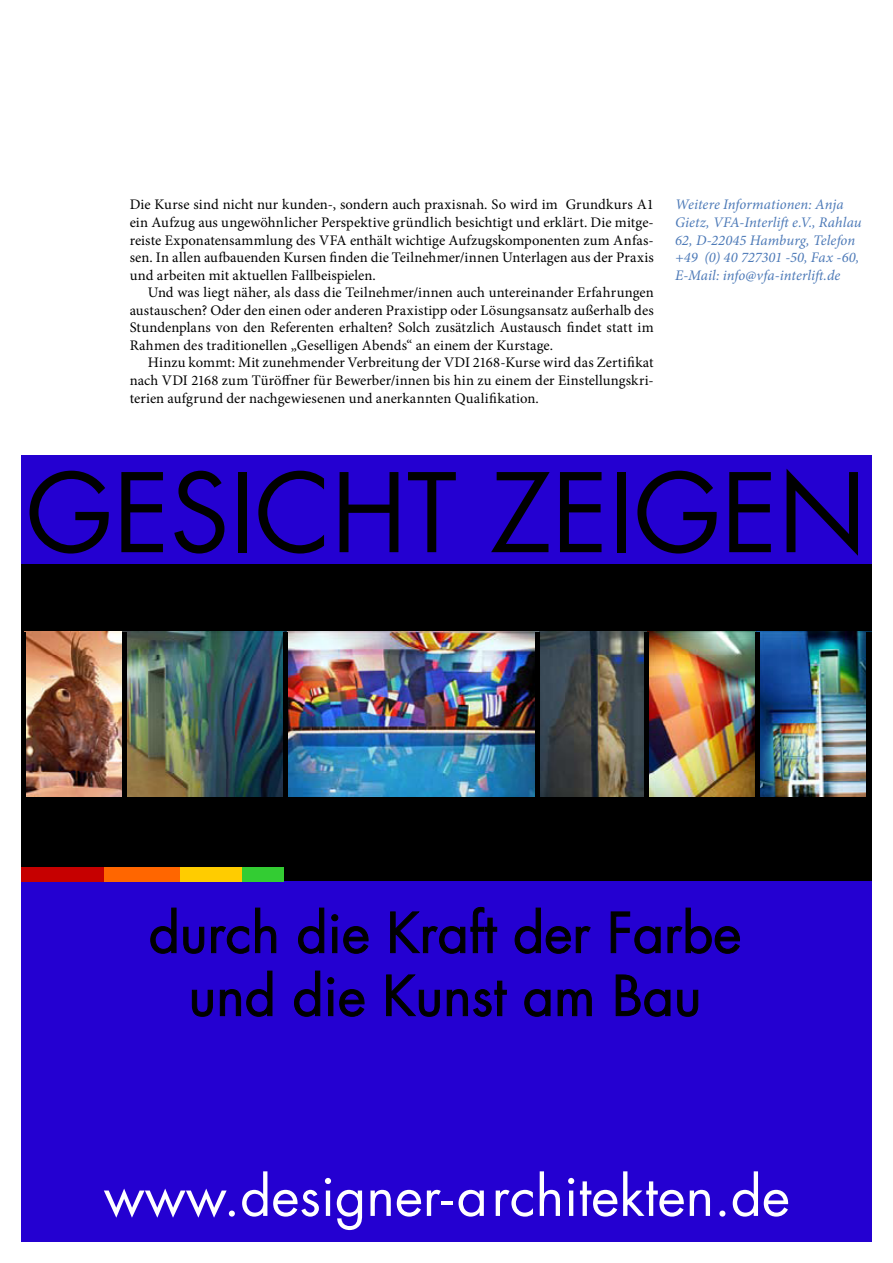
<style>
.page{position:relative;width:893px;height:1263px;background:#fff}
.page>*{position:absolute;margin:0;border:0;box-sizing:border-box;transform-origin:0 0}
.t1{font:106.2px "Futura";color:#000}
.t2{font:54px/63px "Futura";color:#000;text-align:center}
.t3{font:54px "Futura";color:#fff}
.Fliesstext{font:14.7px/17.5px "Minion Pro";letter-spacing:.005em;color:#000;text-align:justify}
.Fließtext_erste_Zeil{font:14.7px/17.5px "Minion Pro";letter-spacing:.005em;color:#000;text-align:justify}
.Zwischentext{font:italic 14.7px/17.5px "Minion Pro";letter-spacing:.005em;color:#4c79b7}
</style>
<div class="page">
<div style="left:21px;top:455px;width:851px;height:787px;background:#2400d1"></div>
<div style="left:21px;top:564px;width:851px;height:317px;background:#000"></div>
<div style="left:21px;top:867px;width:84px;height:14px;background:#c60000"></div>
<div style="left:105px;top:867px;width:76px;height:14px;background:#f60"></div>
<div style="left:181px;top:867px;width:61px;height:14px;background:#fc0"></div>
<div style="left:242px;top:867px;width:42px;height:14px;background:#3c3"></div>
<img style="left:127px;top:632px;width:628px;height:164px">
<img style="left:760px;top:632px;width:106px;height:164px">
<img style="left:26px;top:632px;width:96px;height:164px">
<svg style="left:150px;top:908px;width:26px;height:46px"></svg>
<svg style="left:183px;top:927px;width:21px;height:27px"></svg>
<svg style="left:211px;top:926px;width:38px;height:28px"></svg>
<svg style="left:255px;top:908px;width:21px;height:45px"></svg>
<svg style="left:298px;top:908px;width:26px;height:46px"></svg>
<svg style="left:331px;top:914px;width:37px;height:40px"></svg>
<svg style="left:390px;top:907px;width:107px;height:47px"></svg>
<svg style="left:515px;top:908px;width:76px;height:46px"></svg>
<svg style="left:611px;top:911px;width:49px;height:43px"></svg>
<svg style="left:667px;top:908px;width:73px;height:46px"></svg>
<svg style="left:192px;top:990px;width:21px;height:27px"></svg>
<svg style="left:220px;top:971px;width:52px;height:46px"></svg>
<svg style="left:294px;top:971px;width:26px;height:46px"></svg>
<svg style="left:327px;top:977px;width:37px;height:40px"></svg>
<svg style="left:386px;top:974px;width:54px;height:43px"></svg>
<svg style="left:447px;top:981px;width:60px;height:36px"></svg>
<svg style="left:524px;top:989px;width:26px;height:28px"></svg>
<svg style="left:558px;top:989px;width:34px;height:27px"></svg>
<svg style="left:616px;top:974px;width:54px;height:43px"></svg>
<svg style="left:677px;top:990px;width:21px;height:27px"></svg>
<div style="left:283px;top:632px;width:5px;height:164px;background:#000"></div>
<div style="left:644px;top:632px;width:5px;height:164px;background:#000"></div>
<div style="left:535px;top:632px;width:5px;height:164px;background:#000"></div>
<p class="Fließtext_erste_Zeil" style="left:130px;top:196px;width:526px">Die Kurse sind nicht nur kunden-, sondern auch praxisnah. So wird im Grundkurs A1 ein Aufzug aus ungewöhnlicher Perspektive gründlich besichtigt und erklärt. Die mitge&shy;reiste Exponatensammlung des VFA enthält wichtige Aufzugskomponenten zum Anfas&shy;sen. In allen aufbauenden Kursen finden die Teilnehmer/innen Unterlagen aus der Praxis und arbeiten mit aktuellen Fallbeispielen.</p>
<p class="Fliesstext" style="left:130px;top:284px;width:526px;text-indent:18px">Und was liegt näher, als dass die Teilnehmer/innen auch untereinander Erfahrungen austauschen? Oder den einen oder anderen Praxistipp oder Lösungsansatz außerhalb des Stundenplans von den Referenten erhalten? Solch zusätzlich Austausch findet statt im Rahmen des traditionellen „Geselligen Abends“ an einem der Kurstage.</p>
<p class="Fliesstext" style="left:130px;top:354px;width:526px;text-indent:18px">Hinzu kommt: Mit zunehmender Verbreitung der VDI 2168-Kurse wird das Zertifikat nach VDI 2168 zum Türöffner für Bewerber/innen bis hin zu einem der Einstellungskri&shy;terien aufgrund der nachgewiesenen und anerkannten Qualifikation.</p>
<p class="Zwischentext" style="left:675px;top:196px;width:188px">Weitere Informationen: Anja<br>Gietz, VFA-Interlift e.V., Rahlau<br>62, D-22045 Hamburg, Telefon +49 (0) 40 727301 -50, Fax -60,</p>
<p class="Zwischentext" style="left:675px;top:266px;width:167px">E-Mail: info@vfa-interlift.de</p>
<p class="t1" style="left:26px;top:440px;width:842px">GESICHT ZEIGEN</p>
<p class="t2" style="left:149px;top:900px;width:594px">durch die Kraft der Farbe und die Kunst am Bau</p>
<p class="t3" style="left:104px;top:1159px;width:688px">www.designer-architekten.de</p>
</div>
